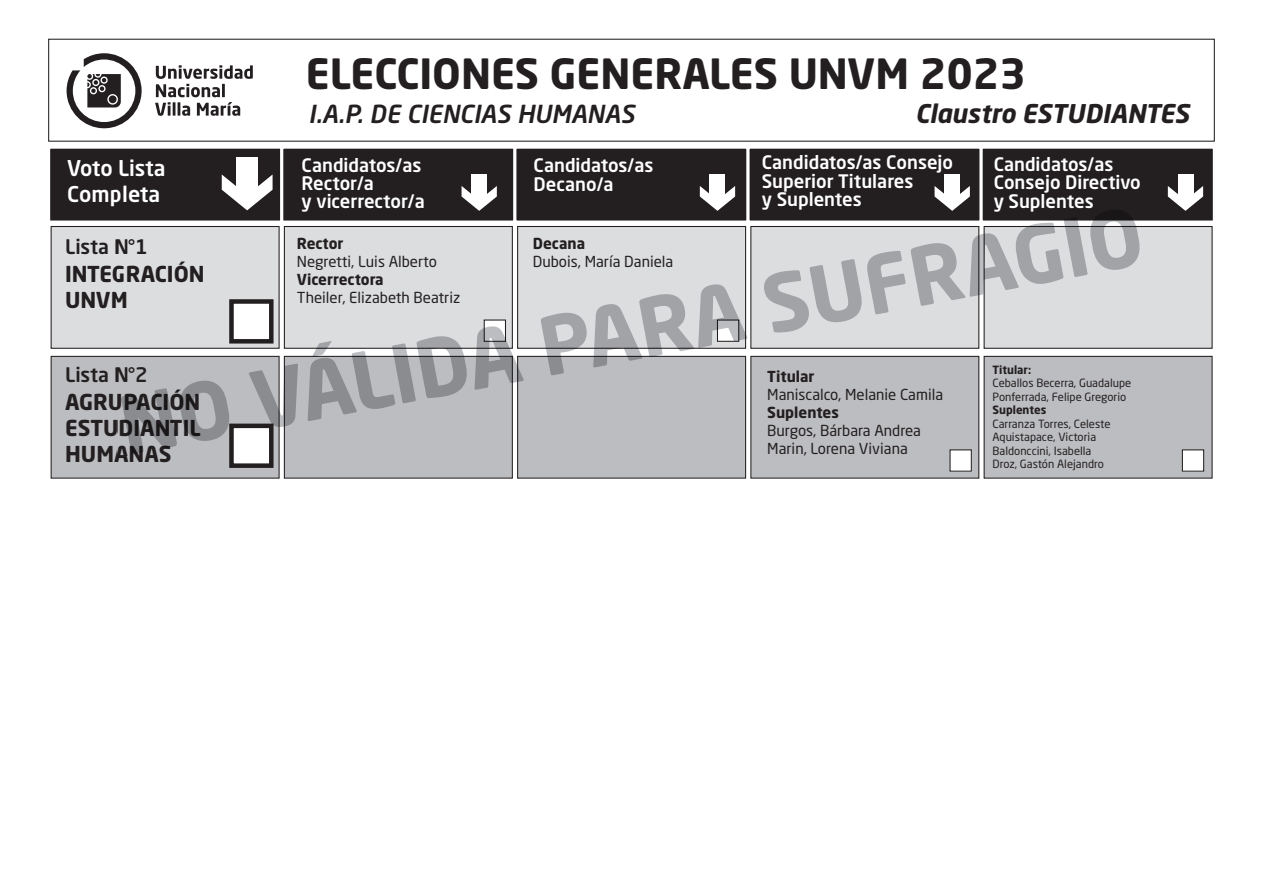
<style>
.page{position:relative;width:1263px;height:893px;background:#fff}
.page>*{position:absolute;margin:0;border:0;box-sizing:border-box;transform-origin:0 0}
.t1{font:700 79.2px "Neo Sans Std";color:#bcbdc0}
.t2{font:700 41.25px "Neo Sans Std";color:#231f20}
.t3{font:italic 700 25.5px "Neo Sans Std";color:#231f20}
.t4{font:italic 500 24.6px "Neo Sans Std";color:#231f20}
.t5{font:700 21.75px/26.1px "Neo Sans Std";color:#231f20}
.t6{font:500 21.45px/25.8px "Neo Sans Std";color:#fff}
.t7{font:500 19.8px "Neo Sans Std";color:#231f20}
.t8{font:500 18.45px/18.5px "Neo Sans Std";color:#fff}
.t9{font:15px/18px "Neo Sans Std";color:#231f20}
.t10{font:700 15px "Neo Sans Std";color:#231f20}
.t11{font:11.25px/13.5px "Neo Sans Std";color:#231f20}
.t12{font:700 11.25px "Neo Sans Std";color:#231f20}
</style>
<div class="page">
<div style="left:48px;top:39px;width:1167px;height:103px;border:1px solid #231f20"></div>
<svg style="left:155px;top:65px;width:98px;height:51px"></svg>
<svg style="left:67px;top:53px;width:75px;height:75px"></svg>
<div style="left:51px;top:226px;width:228px;height:122px;background:#dcdddf"></div>
<div style="left:51px;top:226px;width:229px;height:123px;border:1px solid #231f20"></div>
<div style="left:284px;top:226px;width:228px;height:122px;background:#dcdddf"></div>
<div style="left:284px;top:226px;width:229px;height:123px;border:1px solid #231f20"></div>
<div style="left:484px;top:320px;width:21px;height:21px;background:#fff"></div>
<div style="left:484px;top:319px;width:22px;height:23px;border:1px solid #231f20"></div>
<div style="left:518px;top:226px;width:228px;height:122px;background:#dcdddf"></div>
<div style="left:517px;top:226px;width:229px;height:123px;border:1px solid #231f20"></div>
<div style="left:717px;top:320px;width:22px;height:21px;background:#fff"></div>
<div style="left:717px;top:319px;width:22px;height:23px;border:1px solid #231f20"></div>
<div style="left:231px;top:301px;width:40px;height:40px;background:#fff"></div>
<div style="left:229px;top:299px;width:45px;height:45px;border:4px solid #231f20"></div>
<div style="left:751px;top:226px;width:228px;height:122px;background:#dcdddf"></div>
<div style="left:750px;top:226px;width:229px;height:123px;border:1px solid #231f20"></div>
<div style="left:984px;top:226px;width:228px;height:122px;background:#dcdddf"></div>
<div style="left:983px;top:226px;width:229px;height:123px;border:1px solid #231f20"></div>
<div style="left:49px;top:147px;width:233px;height:75px;background:#231f20"></div>
<div style="left:47px;top:146px;width:236px;height:78px;border:3px solid #fff"></div>
<div style="left:282px;top:147px;width:233px;height:75px;background:#231f20"></div>
<div style="left:280px;top:146px;width:236px;height:78px;border:3px solid #fff"></div>
<div style="left:515px;top:147px;width:233px;height:75px;background:#231f20"></div>
<div style="left:513px;top:146px;width:236px;height:78px;border:3px solid #fff"></div>
<div style="left:748px;top:147px;width:233px;height:75px;background:#231f20"></div>
<div style="left:746px;top:146px;width:237px;height:78px;border:3px solid #fff"></div>
<div style="left:981px;top:147px;width:233px;height:75px;background:#231f20"></div>
<div style="left:980px;top:146px;width:236px;height:78px;border:3px solid #fff"></div>
<svg style="left:222px;top:174px;width:51px;height:36px"></svg>
<div style="left:236px;top:157px;width:22px;height:40px;background:#fff"></div>
<svg style="left:1168px;top:186px;width:35px;height:25px"></svg>
<div style="left:1178px;top:174px;width:15px;height:27px;background:#fff"></div>
<svg style="left:934px;top:186px;width:36px;height:25px"></svg>
<div style="left:945px;top:174px;width:15px;height:27px;background:#fff"></div>
<svg style="left:700px;top:186px;width:35px;height:25px"></svg>
<div style="left:710px;top:174px;width:15px;height:27px;background:#fff"></div>
<svg style="left:462px;top:186px;width:35px;height:25px"></svg>
<div style="left:472px;top:174px;width:15px;height:27px;background:#fff"></div>
<div style="left:51px;top:356px;width:228px;height:122px;background:#bcbdc0"></div>
<div style="left:51px;top:356px;width:229px;height:123px;border:1px solid #231f20"></div>
<div style="left:284px;top:356px;width:228px;height:122px;background:#bcbdc0"></div>
<div style="left:284px;top:356px;width:229px;height:123px;border:1px solid #231f20"></div>
<div style="left:518px;top:356px;width:228px;height:122px;background:#bcbdc0"></div>
<div style="left:517px;top:356px;width:229px;height:123px;border:1px solid #231f20"></div>
<div style="left:751px;top:356px;width:228px;height:122px;background:#bcbdc0"></div>
<div style="left:750px;top:356px;width:229px;height:123px;border:1px solid #231f20"></div>
<div style="left:984px;top:356px;width:228px;height:122px;background:#bcbdc0"></div>
<div style="left:983px;top:356px;width:229px;height:123px;border:1px solid #231f20"></div>
<div style="left:231px;top:426px;width:40px;height:40px;background:#fff"></div>
<div style="left:229px;top:424px;width:45px;height:44px;border:4px solid #231f20"></div>
<div style="left:950px;top:450px;width:21px;height:21px;background:#fff"></div>
<div style="left:1182px;top:450px;width:22px;height:21px;background:#fff"></div>
<div style="left:1182px;top:449px;width:22px;height:23px;border:1px solid #231f20"></div>
<h2 class="t2" style="left:306px;top:47px;width:722px">ELECCIONES GENERALES UNVM 2023</h2>
<h3 class="t4" style="left:309px;top:98px;width:327px">I.A.P. DE CIENCIAS HUMANAS</h3>
<h3 class="t3" style="left:915px;top:97px;width:275px">Claustro ESTUDIANTES</h3>
<p class="t6" style="left:67px;top:155px;width:100px">Voto Lista<br>Completa</p>
<p class="t8" style="left:302px;top:155px;width:125px">Candidatos/as<br>Rector/a<br>y vicerrector/a</p>
<p class="t8" style="left:534px;top:156px;width:121px">Candidatos/as<br>Decano/a</p>
<p class="t8" style="left:762px;top:153px;width:193px">Candidatos/as Consejo<br>Superior Titulares<br>y Suplentes</p>
<p class="t8" style="left:994px;top:154px;width:149px">Candidatos/as<br>Consejo Directivo y Suplentes</p>
<h1 class="t1" style="left:111px;top:380px;width:1041px;rotate:-11deg">NO VÁLIDA PARA SUFRAGIO</h1>
<p class="t11" style="left:992px;top:457px;width:113px">Droz, Gastón Alejandro</p>
<p class="t10" style="left:297px;top:234px;width:48px">Rector</p>
<p class="t9" style="left:297px;top:253px;width:142px">Negretti, Luis Alberto</p>
<p class="t10" style="left:297px;top:270px;width:88px">Vicerrectora</p>
<p class="t9" style="left:297px;top:289px;width:165px">Theiler, Elizabeth Beatriz</p>
<p class="t10" style="left:533px;top:234px;width:54px">Decana</p>
<p class="t9" style="left:533px;top:253px;width:142px">Dubois, María Daniela</p>
<p class="t7" style="left:65px;top:234px;width:84px">Lista N°1</p>
<p class="t5" style="left:65px;top:260px;width:141px">INTEGRACIÓN<br>UNVM</p>
<p class="t12" style="left:992px;top:362px;width:40px">Titular:</p>
<p class="t11" style="left:992px;top:376px;width:140px">Ceballos Becerra, Guadalupe<br>Ponferrada, Felipe Gregorio</p>
<p class="t12" style="left:992px;top:403px;width:55px">Suplentes</p>
<p class="t11" style="left:992px;top:417px;width:119px">Carranza Torres, Celeste<br>Aquistapace, Victoria<br>Baldonccini, Isabella</p>
<p class="t7" style="left:65px;top:362px;width:84px">Lista N°2</p>
<p class="t5" style="left:65px;top:388px;width:137px;text-align:justify">AGRUPACIÓN ESTUDIANTIL HUMANAS</p>
<p class="t10" style="left:767px;top:367px;width:49px">Titular</p>
<p class="t9" style="left:767px;top:386px;width:177px">Maniscalco, Melanie Camila</p>
<p class="t10" style="left:767px;top:403px;width:73px">Suplentes</p>
<p class="t9" style="left:767px;top:422px;width:155px">Burgos, Bárbara Andrea<br>Marin, Lorena Viviana</p>
</div>
